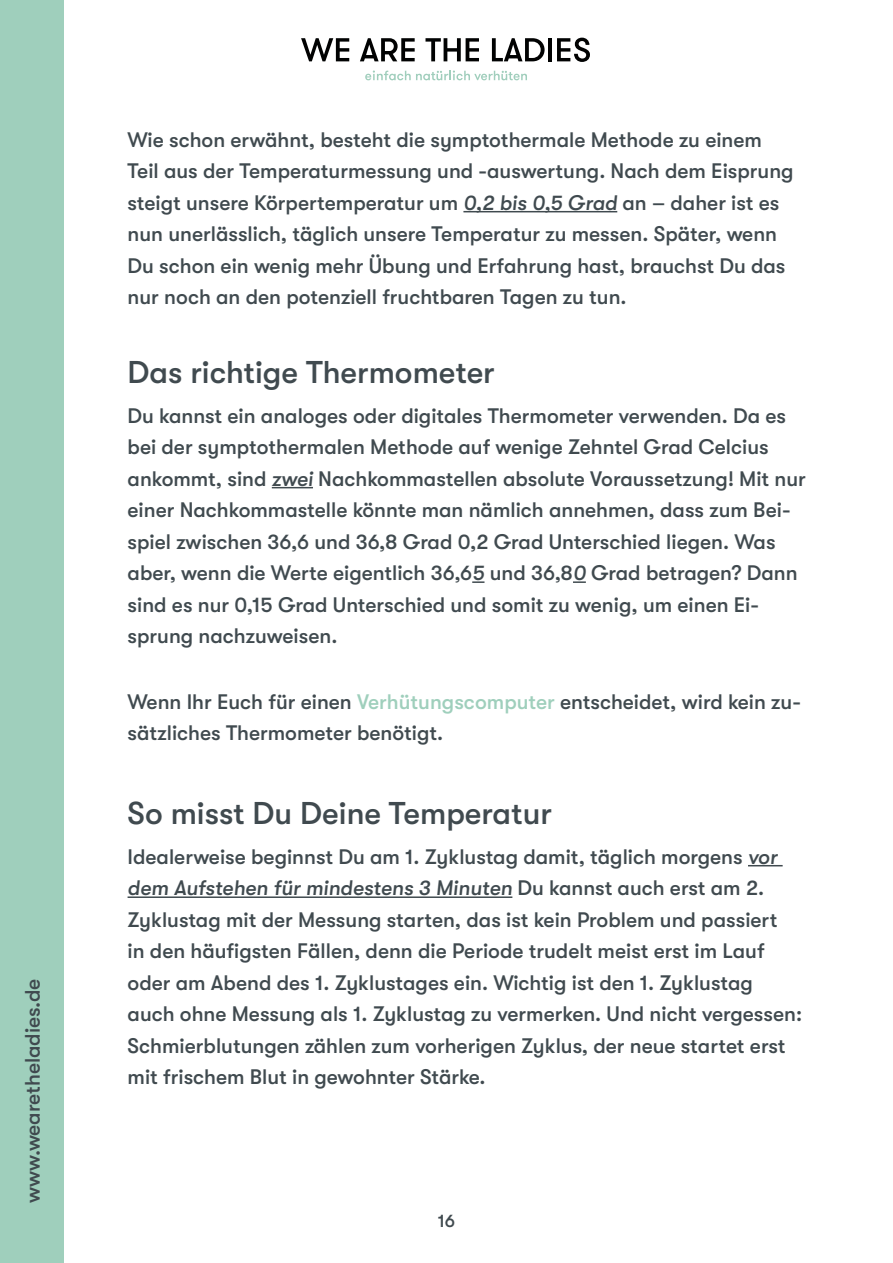
<style>
.page{position:relative;width:893px;height:1263px;background:#fff}
.page>*{position:absolute;margin:0;border:0;box-sizing:border-box;transform-origin:0 0}
.t1{font:500 31.5px "GT Walsheim";color:#404a4f}
.t2{font:500 21px/31.5px "GT Walsheim";color:#404a4f}
.t3{font:500 18px "GT Walsheim";color:#404a4f}
.s1{font-style:italic}
.s2{color:#9fcfbc}
</style>
<div class="page">
<div style="left:0;top:0;width:64px;height:1263px;background:#9fcfbc"></div>
<svg style="left:301px;top:38px;width:48px;height:23px"></svg>
<svg style="left:360px;top:38px;width:55px;height:23px"></svg>
<svg style="left:425px;top:38px;width:54px;height:23px"></svg>
<svg style="left:492px;top:38px;width:53px;height:23px"></svg>
<hr style="left:548px;top:38px;width:4px;height:23px;background:#010202">
<svg style="left:557px;top:38px;width:33px;height:24px"></svg>
<svg style="left:365px;top:70px;width:162px;height:10px"></svg>
<hr style="left:463px;top:211px;width:154px;height:1px;background:#404a4f">
<hr style="left:272px;top:487px;width:41px;height:1px;background:#404a4f">
<svg style="left:472px;top:581px;width:12px;height:2px"></svg>
<svg style="left:573px;top:581px;width:13px;height:2px"></svg>
<hr style="left:748px;top:865px;width:35px;height:1px;background:#404a4f">
<hr style="left:128px;top:896px;width:384px;height:2px;background:#404a4f">
<p class="t2" style="left:17px;top:1203px;width:226px;rotate:-90deg">www.wearetheladies.de</p>
<p class="t2" style="left:128px;top:124px;width:668px">Wie schon erwähnt, besteht die symptothermale Methode zu einem Teil aus der Temperaturmessung und -auswertung. Nach dem Eisprung steigt unsere Körpertemperatur um <span class="s1">0,2 bis 0,5 Grad</span> an – daher ist es nun unerlässlich, täglich unsere Temperatur zu messen. Später, wenn Du schon ein wenig mehr Übung und Erfahrung hast, brauchst Du das nur noch an den potenziell fruchtbaren Tagen zu tun.</p>
<h1 class="t1" style="left:128px;top:354px;width:369px">Das richtige Thermometer</h1>
<p class="t2" style="left:128px;top:400px;width:680px">Du kannst ein analoges oder digitales Thermometer verwenden. Da es bei der symptothermalen Methode auf wenige Zehntel Grad Celcius ankommt, sind <span class="s1">zwei</span> Nachkommastellen absolute Voraussetzung! Mit nur einer Nachkommastelle könnte man nämlich annehmen, dass zum Bei&shy;spiel zwischen 36,6 und 36,8 Grad 0,2 Grad Unterschied liegen. Was aber, wenn die Werte eigentlich 36,6<span class="s1">5</span> und 36,8<span class="s1">0</span> Grad betragen? Dann sind es nur 0,15 Grad Unterschied und somit zu wenig, um einen Ei&shy;sprung nachzuweisen.</p>
<p class="t2" style="left:128px;top:686px;width:675px">Wenn Ihr Euch für einen <span class="s2">Verhütungscomputer</span> entscheidet, wird kein zu&shy;sätzliches Thermometer benötigt.</p>
<h1 class="t1" style="left:128px;top:795px;width:426px">So misst Du Deine Temperatur</h1>
<p class="t2" style="left:128px;top:841px;width:676px">Idealerweise beginnst Du am 1. Zyklustag damit, täglich morgens <span class="s1">vor dem Aufstehen für mindestens 3 Minuten</span> Du kannst auch erst am 2.<br>Zyklustag mit der Messung starten, das ist kein Problem und passiert<br>in den häufigsten Fällen, denn die Periode trudelt meist erst im Lauf oder am Abend des 1. Zyklustages ein. Wichtig ist den 1. Zyklustag auch ohne Messung als 1. Zyklustag zu vermerken. Und nicht vergessen:<br>Schmierblutungen zählen zum vorherigen Zyklus, der neue startet erst mit frischem Blut in gewohnter Stärke.</p>
<p class="t3" style="left:438px;top:1211px;width:19px">16</p>
</div>
